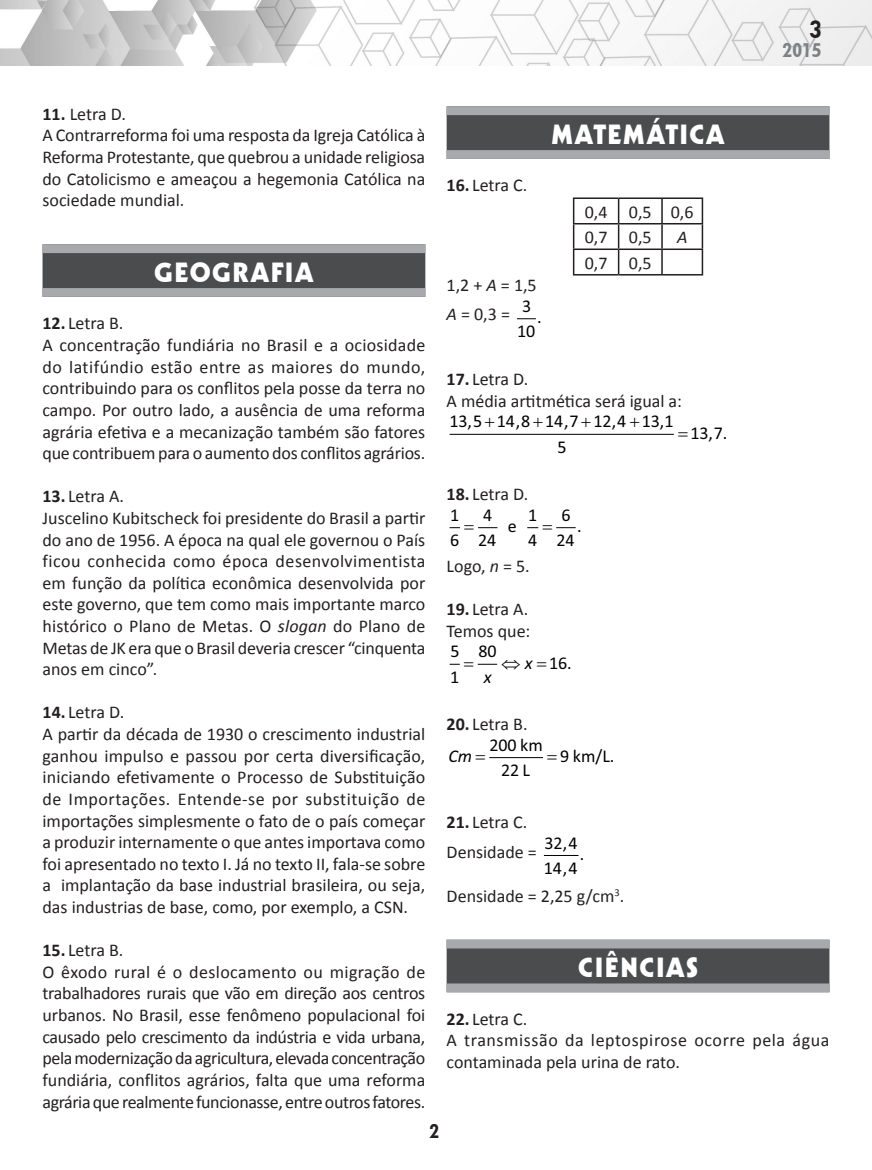
<style>
.page{position:relative;width:872px;height:1170px;background:#fff}
.page>*{position:absolute;margin:0;border:0;box-sizing:border-box;transform-origin:0 0}
.t1{font:27px "Geometric 231 BT Heavy C";letter-spacing:.05em;color:#fff}
.t2{font:800 condensed 22.5px "Geometric 212 BT";color:#231f20}
.t3{font:18px/21.6px "Calibri";color:#231f20}
.t4{font:18px/21.6px "Calibri";letter-spacing:-.02em;color:#231f20}
.t5{font:18px/21.6px "Calibri";letter-spacing:.025em;color:#231f20}
.t6{font:18px/25.3px "Calibri";letter-spacing:-.005em;color:#000}
.t7{font:18px/25.3px "Calibri";letter-spacing:.125em;color:#000;text-align:center}
.t8{font:800 condensed 18px "Geometric 212 BT";color:#7e8083}
.t9{font:italic 18px "Calibri";color:#000}
.t10{font:800 condensed 18px "Geometric 212 BT";color:#231f20}
.t11{font:italic 18px "Calibri";color:#231f20}
.s1{font-weight:700}
.s2{font-style:italic}
.s3{color:#000}
.s4{font-style:italic;color:#000}
</style>
<div class="page">
<img style="left:0;top:0;width:872px;height:66px">
<div style="left:43px;top:244px;width:382px;height:53px;background:#4b4c4d"></div>
<div style="left:43px;top:244px;width:382px;height:9px;background:#a8a9ad"></div>
<div style="left:43px;top:288px;width:382px;height:9px;background:#a8a9ad"></div>
<div style="left:446px;top:106px;width:383px;height:53px;background:#4b4c4d"></div>
<div style="left:446px;top:106px;width:383px;height:9px;background:#a8a9ad"></div>
<div style="left:446px;top:150px;width:383px;height:9px;background:#a8a9ad"></div>
<div style="left:446px;top:939px;width:383px;height:53px;background:#4b4c4d"></div>
<div style="left:446px;top:939px;width:383px;height:9px;background:#a8a9ad"></div>
<div style="left:446px;top:983px;width:383px;height:9px;background:#a8a9ad"></div>
<hr style="left:573px;top:197px;width:45px;height:2px;background:#231f20">
<hr style="left:618px;top:197px;width:44px;height:2px;background:#231f20">
<hr style="left:662px;top:197px;width:41px;height:2px;background:#231f20">
<hr style="left:661px;top:199px;width:2px;height:24px;background:#231f20">
<hr style="left:701px;top:199px;width:2px;height:24px;background:#231f20">
<hr style="left:573px;top:223px;width:45px;height:1px;background:#231f20">
<hr style="left:618px;top:223px;width:44px;height:1px;background:#231f20">
<hr style="left:662px;top:223px;width:41px;height:1px;background:#231f20">
<hr style="left:661px;top:224px;width:2px;height:24px;background:#231f20">
<hr style="left:701px;top:224px;width:2px;height:24px;background:#231f20">
<hr style="left:573px;top:248px;width:45px;height:2px;background:#231f20">
<svg style="left:573px;top:199px;width:1px;height:75px"></svg>
<hr style="left:618px;top:248px;width:44px;height:2px;background:#231f20">
<svg style="left:618px;top:199px;width:1px;height:75px"></svg>
<hr style="left:662px;top:248px;width:41px;height:2px;background:#231f20">
<hr style="left:661px;top:250px;width:2px;height:24px;background:#231f20">
<hr style="left:701px;top:250px;width:2px;height:24px;background:#231f20">
<hr style="left:573px;top:274px;width:45px;height:1px;background:#231f20">
<hr style="left:618px;top:274px;width:44px;height:1px;background:#231f20">
<hr style="left:662px;top:274px;width:41px;height:1px;background:#231f20">
<svg style="left:517px;top:318px;width:19px;height:1px"></svg>
<hr style="left:449px;top:434px;width:225px;height:1px;background:#000">
<hr style="left:489px;top:757px;width:54px;height:1px;background:#000">
<hr style="left:544px;top:855px;width:34px;height:1px;background:#000">
<svg style="left:449px;top:527px;width:48px;height:2px"></svg>
<svg style="left:527px;top:527px;width:48px;height:2px"></svg>
<svg style="left:449px;top:663px;width:48px;height:2px"></svg>
<p class="t3" style="left:42px;top:103px;width:384px"><span class="s1">11.</span> Letra D.<br>A Contrarreforma foi uma resposta da Igreja Católica à Reforma Protestante, que quebrou a unidade religiosa do Catolicismo e ameaçou a hegemonia Católica na sociedade mundial.</p>
<h1 class="t1" style="left:154px;top:256px;width:161px">GEOGRAFIA</h1>
<p class="t3" style="left:42px;top:313px;width:384px"><span class="s1">12.</span> Letra B.<br>A concentração fundiária no Brasil e a ociosidade do latifúndio estão entre as maiores do mundo, contribuindo para os conflitos pela posse da terra no campo. Por outro lado, a ausência de uma reforma agrária efetiva e a mecanização também são fatores que contribuempara o aumento dos conflitos agrários.</p>
<p class="t3" style="left:43px;top:485px;width:384px"><span class="s1">13.</span> Letra A.<br>Juscelino Kubitscheck foi presidente do Brasil a partir do ano de 1956. A época na qual ele governou o País ficou conhecida como época desenvolvimentista em função da política econômica desenvolvida por este governo, que tem como mais importante marco histórico o Plano de Metas. O <span class="s2">slogan</span> do Plano de Metas de JK era que o Brasil deveria crescer “cinquenta anos em cinco”.</p>
<p class="t3" style="left:42px;top:701px;width:384px"><span class="s1">14.</span> Letra D.<br>A partir da década de 1930 o crescimento industrial ganhou impulso e passou por certa diversificação, iniciando efetivamente o Processo de Substituição de Importações. Entende-se por substituição de importações simplesmente o fato de o país começar a produzir internamente o que antes importava como foi apresentado no texto I. Já no texto II, fala-se sobre a implantação da base industrial brasileira, ou seja, das industrias de base, como, por exemplo, a CSN.</p>
<p class="t4" style="left:42px;top:939px;width:384px"><span class="s1">15.</span> Letra B.<br>O êxodo rural é o deslocamento ou migração de trabalhadores rurais que vão em direção aos centros urbanos. No Brasil, esse fenômeno populacional foi causado pelo crescimento da indústria e vida urbana, pelamodernizaçãoda agricultura,elevada concentração fundiária, conflitos agrários, falta que uma reforma agráriaquerealmentefuncionasse,entreoutrosfatores.</p>
<h1 class="t1" style="left:551px;top:118px;width:175px">MATEMÁTICA</h1>
<p class="t3" style="left:446px;top:175px;width:82px"><span class="s1">16.</span> Letra C.</p>
<p class="t3" style="left:446px;top:271px;width:92px;line-height:29.1px">1,2 + <span class="s2">A</span> = 1,5<br><span class="s2">A</span>=0,3=</p>
<p class="t6" style="left:517px;top:293px;width:20px">3<br>10</p>
<p class="t6" style="left:537px;top:304px;width:6px">.</p>
<p class="t3" style="left:585px;top:199px;width:110px;line-height:25.5px">0,4 0,5 0,6<br>0,7 0,5</p>
<p class="t11" style="left:677px;top:225px;width:12px">A</p>
<p class="t3" style="left:585px;top:252px;width:68px">0,7 0,5</p>
<p class="t3" style="left:446px;top:368px;width:237px"><span class="s1">17.</span> Letra D.<br>A média artitmética será igual a:</p>
<p class="t7" style="left:449px;top:409px;width:226px">135 148 147 124 131<br>5</p>
<p class="t6" style="left:690px;top:420px;width:34px">13 7</p>
<p class="t6" style="left:467px;top:409px;width:6px">,</p>
<p class="t6" style="left:516px;top:409px;width:6px">,</p>
<p class="t6" style="left:564px;top:409px;width:6px">,</p>
<p class="t6" style="left:611px;top:409px;width:6px">,</p>
<p class="t6" style="left:660px;top:409px;width:6px">,</p>
<p class="t6" style="left:708px;top:420px;width:20px">, .</p>
<p class="t3" style="left:446px;top:484px;width:83px;line-height:20.7px"><span class="s1">18.</span> Letra D.<br><span class="s3">1</span></p>
<p class="t6" style="left:450px;top:527px;width:11px">6</p>
<p class="t6" style="left:478px;top:502px;width:20px">4<br>24</p>
<p class="t6" style="left:528px;top:502px;width:11px">1<br>4</p>
<p class="t6" style="left:556px;top:502px;width:20px">6<br>24</p>
<p class="t6" style="left:508px;top:513px;width:10px">e</p>
<p class="t6" style="left:577px;top:513px;width:6px">.</p>
<p class="t3" style="left:446px;top:555px;width:85px">Logo, <span class="s2">n</span> = 5.</p>
<p class="t3" style="left:446px;top:598px;width:85px"><span class="s1">19.</span> Letra A.<br>Temos que:</p>
<p class="t6" style="left:450px;top:638px;width:11px">5<br>1</p>
<p class="t6" style="left:478px;top:638px;width:20px">80</p>
<p class="t9" style="left:501px;top:650px;width:33px">⇔ x</p>
<p class="t6" style="left:549px;top:650px;width:24px">16.</p>
<p class="t9" style="left:483px;top:664px;width:9px">x</p>
<p class="t3" style="left:446px;top:708px;width:82px;line-height:32.1px"><span class="s1">20.</span> Letra B.<br><span class="s4">Cm</span></p>
<p class="t6" style="left:489px;top:731px;width:55px;text-align:center">200 km<br>22L</p>
<p class="t6" style="left:560px;top:743px;width:56px">9 km/L.</p>
<p class="t3" style="left:446px;top:806px;width:92px;line-height:30.6px"><span class="s1">21.</span> Letra C.<br>Densidade =</p>
<p class="t6" style="left:544px;top:830px;width:35px">32 4<br>14 4</p>
<p class="t6" style="left:563px;top:830px;width:6px">, ,</p>
<p class="t6" style="left:580px;top:841px;width:6px">.</p>
<p class="t3" style="left:446px;top:884px;width:179px">Densidade = 2,25 g/cm<sup>3</sup>.</p>
<p class="t2" style="left:809px;top:16px;width:14px">3</p>
<p class="t8" style="left:782px;top:39px;width:41px">2015</p>
<h1 class="t1" style="left:578px;top:951px;width:121px">CIÊNCIAS</h1>
<p class="t5" style="left:446px;top:1008px;width:384px"><span class="s1">22.</span> Letra C.<br>A transmissão da leptospirose ocorre pela água contaminada pela urina de rato.</p>
<p class="t10" style="left:429px;top:1120px;width:11px">2</p>
</div>
